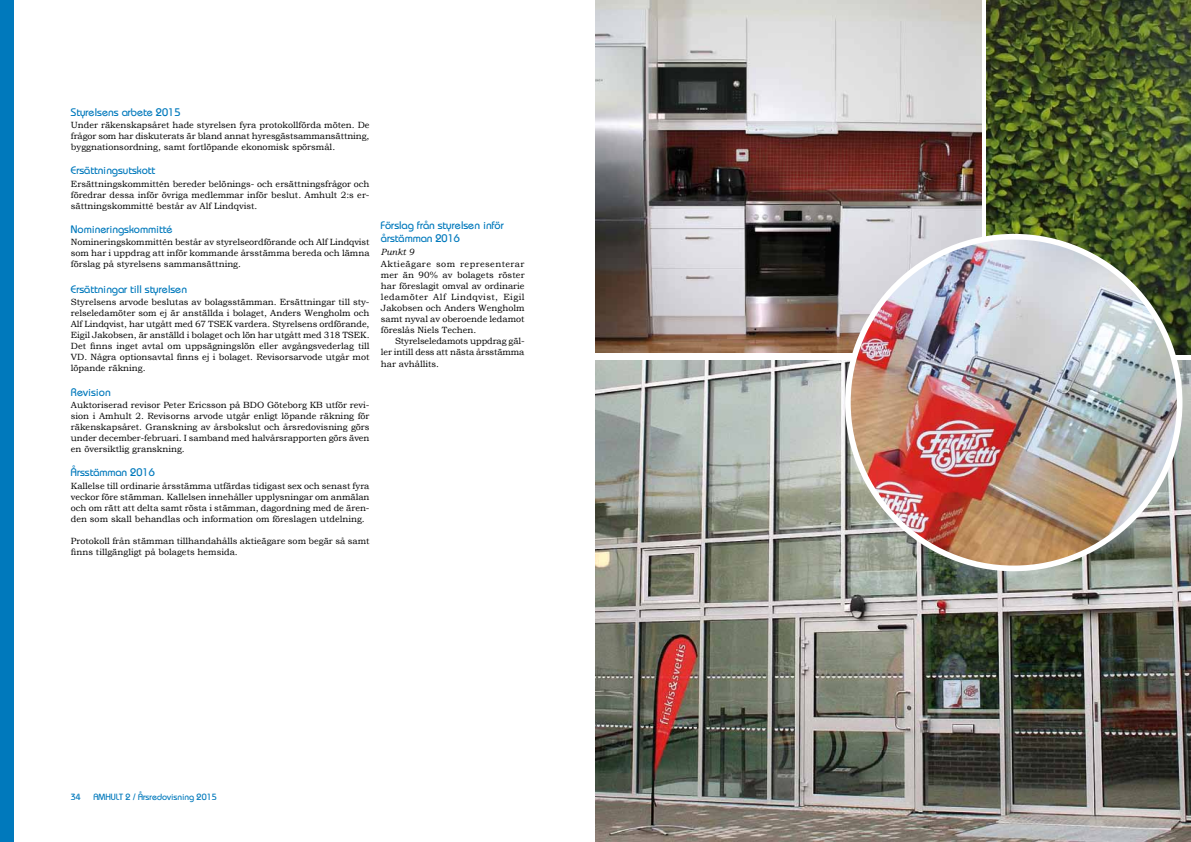
<style>
.page{position:relative;width:1191px;height:842px;background:#fff}
.page>*{position:absolute;margin:0;border:0;box-sizing:border-box;transform-origin:0 0}
.t1{font:11px/13.2px "Bauhaus";color:#0079bc}
.t2{font:9px/11px "Bookman Old Style";color:#000;text-align:justify}
.t3{font:9px "Bauhaus";color:#0079bc}
.t4{font:italic 9px "Bookman Old Style";color:#000}
</style>
<div class="page">
<div style="left:0;top:0;width:14px;height:842px;background:#0079bc"></div>
<img style="left:595px;top:0;width:386px;height:353px">
<img style="left:986px;top:0;width:205px;height:354px">
<img style="left:595px;top:360px;width:596px;height:482px">
<div style="left:845px;top:234px;width:337px;height:337px;background:#fff;border-radius:50%"></div>
<img style="left:850px;top:240px;width:326px;height:326px;border-radius:163px">
<p class="t1" style="left:71px;top:105px;width:111px">Styrelsens arbete 2015</p>
<p class="t2" style="left:71px;top:119px;width:300px">Under räkenskapsåret hade styrelsen fyra protokollförda möten. De frågor som har diskuterats är bland annat hyresgästsammansättning, byggnationsordning, samt fortlöpande ekonomisk spörsmål.</p>
<p class="t1" style="left:71px;top:164px;width:86px">Ersättningsutskott</p>
<p class="t2" style="left:71px;top:178px;width:300px">Ersättningskommittén bereder belönings- och ersättningsfrågor och föredrar dessa inför övriga medlemmar inför beslut. Amhult 2:s er&shy;sättningskommitté består av Alf Lindqvist.</p>
<p class="t1" style="left:71px;top:222px;width:103px">Nomineringskommitté</p>
<p class="t2" style="left:71px;top:237px;width:300px">Nomineringskommittén består av styrelseordförande och Alf Lindqvist som har i uppdrag att inför kommande årsstämma bereda och lämna förslag på styrelsens sammansättning.</p>
<p class="t1" style="left:71px;top:282px;width:118px">Ersättningar till styrelsen</p>
<p class="t2" style="left:71px;top:297px;width:300px">Styrelsens arvode beslutas av bolagsstämman. Ersättningar till sty&shy;relseledamöter som ej är anställda i bolaget, Anders Wengholm och Alf Lindqvist, har utgått med 67 TSEK vardera. Styrelsens ordförande, Eigil Jakobsen, är anställd i bolaget och lön har utgått med 318 TSEK.<br>Det finns inget avtal om uppsägningslön eller avgångsvederlag till VD. Några optionsavtal finns ej i bolaget. Revisorsarvode utgår mot löpande räkning.</p>
<p class="t1" style="left:71px;top:385px;width:41px">Revision</p>
<p class="t2" style="left:71px;top:399px;width:300px">Auktoriserad revisor Peter Ericsson på BDO Göteborg KB utför revi&shy;sion i Amhult 2. Revisorns arvode utgår enligt löpande räkning för räkenskapsåret. Granskning av årsbokslut och årsredovisning görs under december-februari. I samband med halvårsrapporten görs även en översiktlig granskning.</p>
<p class="t1" style="left:71px;top:465px;width:85px">Årsstämman 2016</p>
<p class="t2" style="left:71px;top:480px;width:300px">Kallelse till ordinarie årsstämma utfärdas tidigast sex och senast fyra veckor före stämman. Kallelsen innehåller upplysningar om anmälan och om rätt att delta samt rösta i stämman, dagordning med de ären&shy;den som skall behandlas och information om föreslagen utdelning.</p>
<p class="t2" style="left:71px;top:535px;width:300px">Protokoll från stämman tillhandahålls aktieägare som begär så samt finns tillgängligt på bolagets hemsida.</p>
<p class="t1" style="left:381px;top:218px;width:124px">Förslag från styrelsen inför årstämman 2016</p>
<p class="t4" style="left:381px;top:245px;width:35px">Punkt 9</p>
<p class="t2" style="left:381px;top:258px;width:145px">Aktieägare som representerar mer än 90% av bolagets röster har föreslagit omval av ordinarie ledamöter Alf Lindqvist, Eigil Jakobsen och Anders Wengholm samt nyval av oberoende ledamot föreslås Niels Techen.</p>
<p class="t2" style="left:381px;top:335px;width:145px;text-align:right">Styrelseledamots uppdrag gäl-<br>ler intill dess att nästa årsstämma</p>
<p class="t2" style="left:381px;top:358px;width:60px">har avhållits.</p>
<p class="t3" style="left:71px;top:791px;width:12px">34</p>
<p class="t3" style="left:93px;top:791px;width:125px">AMHULT 2 / Årsredovisning 2015</p>
</div>
